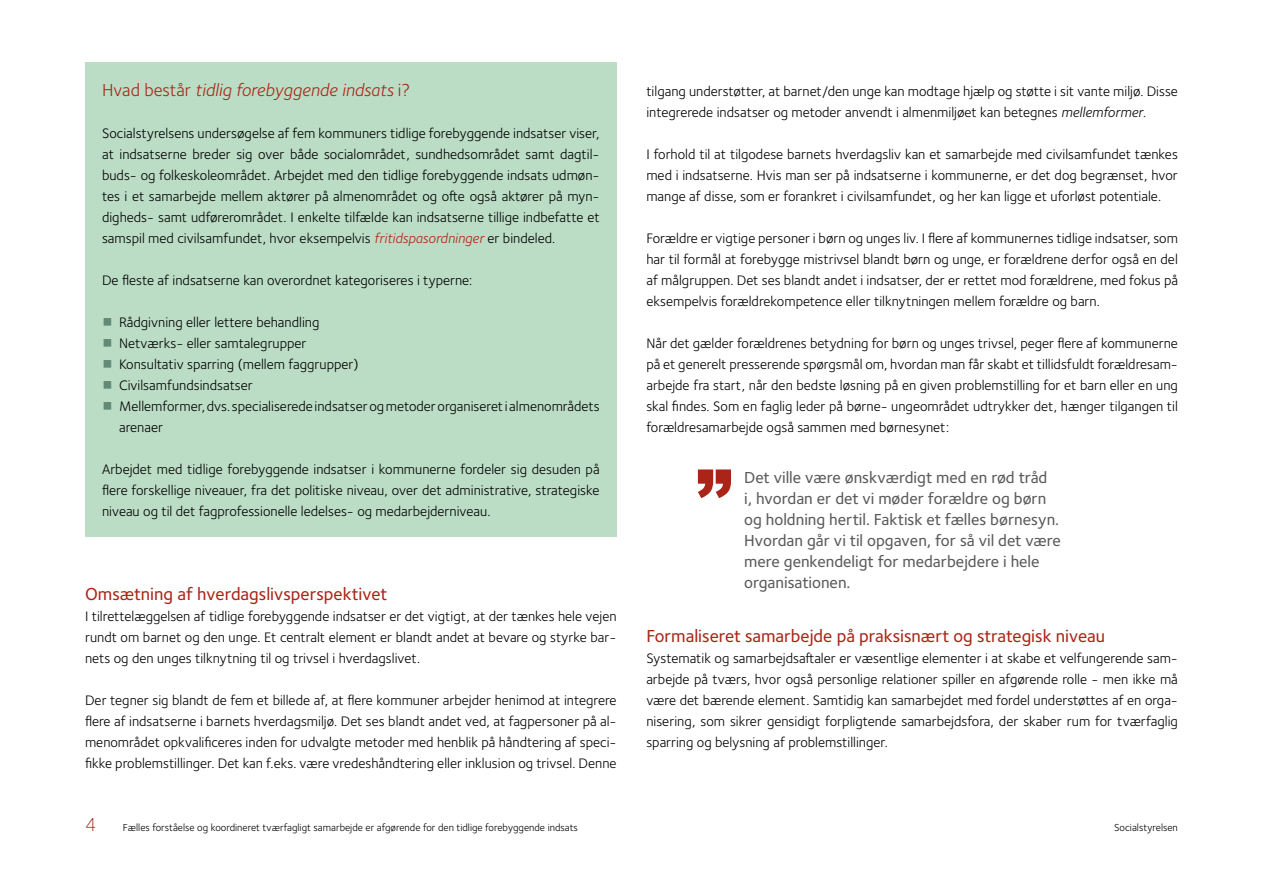
<style>
.page{position:relative;width:1263px;height:893px;background:#fff}
.page>*{position:absolute;margin:0;border:0;box-sizing:border-box;transform-origin:0 0}
.t1{font:900 72px "Arial";color:#aa2517}
.t2{font:300 19.5px "Foundry Sterling";color:#aa2517}
.t3{font:500 18px "Foundry Sterling";color:#aa2517}
.H2_boks{font:italic 18px "Foundry Sterling";color:#aa2517}
.citat{font:500 16.5px/21px "Foundry Sterling";color:#5a5a5a}
.brød{font:14.25px/21px "Foundry Sterling";color:#000;text-align:justify}
.boks_ej_afstand{font:14.25px/21px "Foundry Sterling";color:#000;text-align:justify}
.boks{font:14.25px/21px "Foundry Sterling";color:#000;text-align:justify}
.t4{font:10.5px "Foundry Sterling";color:#000}
.s1{font-style:normal}
.s2{font-style:italic;color:#aa2517}
.s3{font-style:italic}
</style>
<div class="page">
<div style="left:85px;top:62px;width:532px;height:55px;background:#bcddc5"></div>
<div style="left:85px;top:107px;width:532px;height:156px;background:#bcddc5"></div>
<div style="left:85px;top:254px;width:532px;height:51px;background:#bcddc5"></div>
<div style="left:85px;top:301px;width:532px;height:42px;background:#bcddc5"></div>
<div style="left:85px;top:343px;width:532px;height:42px;background:#bcddc5"></div>
<div style="left:85px;top:385px;width:532px;height:63px;background:#bcddc5"></div>
<div style="left:85px;top:443px;width:532px;height:93px;background:#bcddc5"></div>
<h2 class="H2_boks" style="left:102px;top:80px;width:310px"><span class="s1">Hvad består</span> tidlig forebyggende indsats <span class="s1">i?</span></h2>
<p class="boks_ej_afstand" style="left:102px;top:123px;width:499px">Socialstyrelsens undersøgelse af fem kommuners tidlige forebyggende indsatser viser, at indsatserne breder sig over både socialområdet, sundhedsområdet samt dagtil&shy;buds- og folkeskoleområdet. Arbejdet med den tidlige forebyggende indsats udmøn&shy;tes i et samarbejde mellem aktører på almenområdet og ofte også aktører på myn&shy;digheds- samt udførerområdet. I enkelte tilfælde kan indsatserne tillige indbefatte et samspil med civilsamfundet, hvor eksempelvis <span class="s2">fritidspasordninger</span> er bindeled.</p>
<p class="boks_ej_afstand" style="left:102px;top:270px;width:372px">De fleste af indsatserne kan overordnet kategoriseres i typerne:</p>
<p class="boks_ej_afstand" style="left:119px;top:312px;width:202px">Rådgivning eller lettere behandling</p>
<p class="boks_ej_afstand" style="left:119px;top:333px;width:189px">Netværks- eller samtalegrupper</p>
<p class="boks_ej_afstand" style="left:119px;top:354px;width:241px">Konsultativ sparring (mellem faggrupper)</p>
<p class="boks_ej_afstand" style="left:119px;top:375px;width:135px">Civilsamfundsindsatser</p>
<p class="boks_ej_afstand" style="left:119px;top:396px;width:482px">Mellemformer, dvs. specialiserede indsatser og metoder organiseret i almenområdets arenaer</p>
<p class="boks" style="left:102px;top:459px;width:499px">Arbejdet med tidlige forebyggende indsatser i kommunerne fordeler sig desuden på flere forskellige niveauer, fra det politiske niveau, over det administrative, strategiske niveau og til det fagprofessionelle ledelses- og medarbejderniveau.</p>
<h2 class="t3" style="left:85px;top:583px;width:304px">Omsætning af hverdagslivsperspektivet</h2>
<p class="brød" style="left:85px;top:606px;width:533px">I tilrettelæggelsen af tidlige forebyggende indsatser er det vigtigt, at der tænkes hele vejen rundt om barnet og den unge. Et centralt element er blandt andet at bevare og styrke bar&shy;nets og den unges tilknytning til og trivsel i hverdagslivet.</p>
<p class="brød" style="left:85px;top:690px;width:533px">Der tegner sig blandt de fem et billede af, at flere kommuner arbejder henimod at integrere flere af indsatserne i barnets hverdagsmiljø. Det ses blandt andet ved, at fagpersoner på al&shy;menområdet opkvalificeres inden for udvalgte metoder med henblik på håndtering af speci&shy;fikke problemstillinger. Det kan f.eks. være vredeshåndtering eller inklusion og trivsel. Denne</p>
<p class="brød" style="left:646px;top:81px;width:533px">tilgang understøtter, at barnet/den unge kan modtage hjælp og støtte i sit vante miljø. Disse integrerede indsatser og metoder anvendt i almenmiljøet kan betegnes <span class="s3">mellemformer</span>.</p>
<p class="brød" style="left:646px;top:144px;width:533px">I forhold til at tilgodese barnets hverdagsliv kan et samarbejde med civilsamfundet tænkes med i indsatserne. Hvis man ser på indsatserne i kommunerne, er det dog begrænset, hvor mange af disse, som er forankret i civilsamfundet, og her kan ligge et uforløst potentiale.</p>
<p class="brød" style="left:646px;top:228px;width:533px">Forældre er vigtige personer i børn og unges liv. I flere af kommunernes tidlige indsatser, som har til formål at forebygge mistrivsel blandt børn og unge, er forældrene derfor også en del af målgruppen. Det ses blandt andet i indsatser, der er rettet mod forældrene, med fokus på eksempelvis forældrekompetence eller tilknytningen mellem forældre og barn.</p>
<p class="brød" style="left:646px;top:333px;width:533px">Når det gælder forældrenes betydning for børn og unges trivsel, peger flere af kommunerne på et generelt presserende spørgsmål om, hvordan man får skabt et tillidsfuldt forældresam&shy;arbejde fra start, når den bedste løsning på en given problemstilling for et barn eller en ung skal findes. Som en faglig leder på børne- ungeområdet udtrykker det, hænger tilgangen til forældresamarbejde også sammen med børnesynet:</p>
<p class="citat" style="left:744px;top:467px;width:318px">Det ville være ønskværdigt med en rød tråd<br>i, hvordan er det vi møder forældre og børn og holdning hertil. Faktisk et fælles børnesyn.<br>Hvordan går vi til opgaven, for så vil det være mere genkendeligt for medarbejdere i hele organisationen.</p>
<h2 class="t3" style="left:646px;top:625px;width:460px">Formaliseret samarbejde på praksisnært og strategisk niveau</h2>
<p class="brød" style="left:646px;top:648px;width:533px">Systematik og samarbejdsaftaler er væsentlige elementer i at skabe et velfungerende sam&shy;arbejde på tværs, hvor også personlige relationer spiller en afgørende rolle - men ikke må være det bærende element. Samtidig kan samarbejdet med fordel understøttes af en orga&shy;nisering, som sikrer gensidigt forpligtende samarbejdsfora, der skaber rum for tværfaglig sparring og belysning af problemstillinger.</p>
<h1 class="t1" style="left:696px;top:444px;width:37px">”</h1>
<h2 class="t2" style="left:85px;top:813px;width:13px">4</h2>
<p class="t4" style="left:123px;top:821px;width:457px">Fælles forståelse og koordineret tværfagligt samarbejde er afgørende for den tidlige forebyggende indsats</p>
<p class="t4" style="left:1114px;top:821px;width:65px">Socialstyrelsen</p>
</div>
